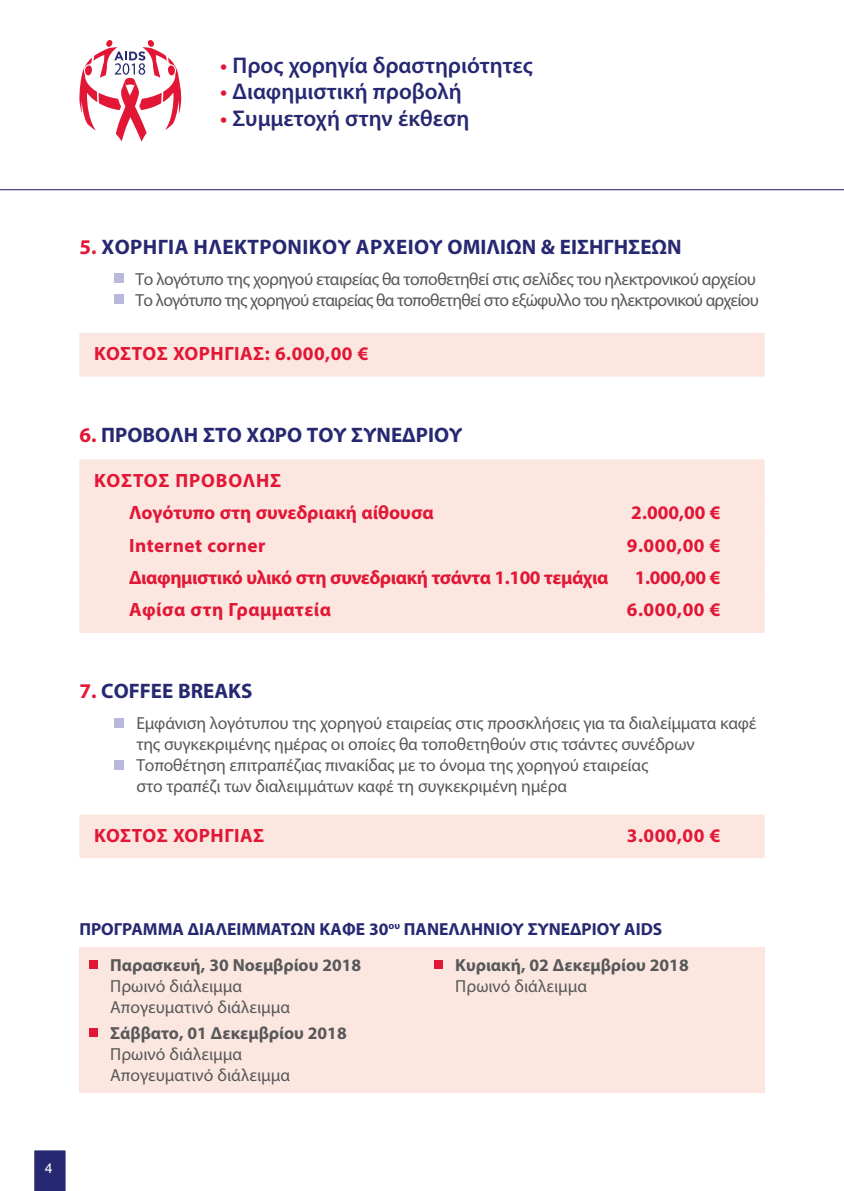
<style>
.page{position:relative;width:844px;height:1191px;background:#fff}
.page>*{position:absolute;margin:0;border:0;box-sizing:border-box;transform-origin:0 0}
.t1{font:600 22.75px "Myriad Pro";color:#272872}
.SubChapters{font:700 21px "Myriad Pro";letter-spacing:.02em;color:#272872}
.SubChapters-2{font:700 21px "Myriad Pro";color:#272872}
.Price_1{font:700 19.25px "Myriad Pro";color:#e21736}
.Price_1-2{font:700 19.25px "Myriad Pro";letter-spacing:.025em;color:#e21736}
.Price_1-3{font:700 19.25px "Myriad Pro";letter-spacing:-.02em;color:#e21736}
.Price_1-4{font:700 19.25px "Myriad Pro";letter-spacing:.045em;color:#e21736}
.BulletText{font:17.5px/21px "Myriad Pro";letter-spacing:-.01em;color:#57585a}
.BulletText-2{font:17.5px "Myriad Pro";letter-spacing:-.03em;color:#57585a}
.BulletText-3{font:17.5px "Myriad Pro";letter-spacing:-.04em;color:#57585a}
.t2{font:700 17.5px "Myriad Pro";color:#272872}
.t3{font:700 17.5px/21px "Myriad Pro";color:#57585a}
.t4{font:14px "Helvetica";color:#fff}
.s1{color:#e21736}
.s2{font-weight:700}
.s3{font-weight:400}
</style>
<div class="page">
<svg style="left:34px;top:1150px;width:32px;height:41px"></svg>
<div style="left:106px;top:40px;width:7px;height:7px;background:#e21736;border-radius:50%"></div>
<svg style="left:147px;top:40px;width:7px;height:7px"></svg>
<svg style="left:79px;top:47px;width:102px;height:95px"></svg>
<hr style="left:0;top:189px;width:843px;height:1px;background:#272872">
<div style="left:79px;top:333px;width:685px;height:44px;background:#fce7e0"></div>
<div style="left:79px;top:459px;width:685px;height:44px;background:#fce7e0"></div>
<div style="left:79px;top:492px;width:685px;height:43px;background:#fce7e0"></div>
<div style="left:79px;top:524px;width:685px;height:44px;background:#fce7e0"></div>
<div style="left:79px;top:556px;width:685px;height:44px;background:#fce7e0"></div>
<div style="left:79px;top:589px;width:685px;height:44px;background:#fce7e0"></div>
<div style="left:79px;top:814px;width:685px;height:44px;background:#fce7e0"></div>
<div style="left:114px;top:273px;width:10px;height:10px;background:#b8b9dc"></div>
<div style="left:114px;top:294px;width:10px;height:10px;background:#b8b9dc"></div>
<div style="left:114px;top:717px;width:10px;height:10px;background:#b8b9dc"></div>
<div style="left:114px;top:759px;width:10px;height:10px;background:#b8b9dc"></div>
<div style="left:79px;top:947px;width:685px;height:146px;background:#fce7e0"></div>
<div style="left:89px;top:960px;width:9px;height:9px;background:#e21736"></div>
<div style="left:89px;top:1028px;width:9px;height:9px;background:#e21736"></div>
<div style="left:434px;top:960px;width:9px;height:9px;background:#e21736"></div>
<h1 class="t1" style="left:220px;top:51px;width:314px"><span class="s1">•</span> Προς χορηγία δραστηριότητες</h1>
<h1 class="t1" style="left:220px;top:77px;width:243px"><span class="s1">•</span> Διαφημιστική προβολή</h1>
<h1 class="t1" style="left:220px;top:103px;width:250px"><span class="s1">•</span> Συμμετοχή στην έκθεση</h1>
<p class="SubChapters" style="left:79px;top:233px;width:603px"><span class="s1">5.</span> ΧΟΡΗΓΙΑ ΗΛΕΚΤΡΟΝΙΚΟΥ ΑΡΧΕΙΟΥ ΟΜΙΛΙΩΝ &amp; ΕΙΣΗΓΗΣΕΩΝ</p>
<p class="BulletText-2" style="left:136px;top:268px;width:621px">Το λογότυπο της χορηγού εταιρείας θα τοποθετηθεί στις σελίδες του ηλεκτρονικού αρχείου</p>
<p class="BulletText-3" style="left:136px;top:289px;width:624px">Το λογότυπο της χορηγού εταιρείας θα τοποθετηθεί στο εξώφυλλο του ηλεκτρονικού αρχείου</p>
<p class="Price_1-2" style="left:94px;top:341px;width:276px">ΚΟΣΤΟΣ ΧΟΡΗΓΙΑΣ: 6.000,00 €</p>
<p class="SubChapters-2" style="left:79px;top:421px;width:384px"><span class="s1">6.</span> ΠΡΟΒΟΛΗ ΣΤΟ ΧΩΡΟ ΤΟΥ ΣΥΝΕΔΡΙΟΥ</p>
<p class="Price_1-4" style="left:94px;top:467px;width:188px">ΚΟΣΤΟΣ ΠΡΟΒΟΛΗΣ</p>
<p class="Price_1" style="left:129px;top:500px;width:306px">Λογότυπο στη συνεδριακή αίθουσα</p>
<p class="Price_1" style="left:631px;top:500px;width:91px">2.000,00 €</p>
<p class="Price_1-2" style="left:129px;top:532px;width:138px">Internet corner</p>
<p class="Price_1" style="left:626px;top:532px;width:95px">9.000,00 €</p>
<p class="Price_1-3" style="left:129px;top:565px;width:480px">Διαφημιστικό υλικό στη συνεδριακή τσάντα 1.100 τεμάχια</p>
<p class="Price_1" style="left:634px;top:565px;width:87px">1.000,00 €</p>
<p class="Price_1-2" style="left:129px;top:597px;width:203px">Αφίσα στη Γραμματεία</p>
<p class="Price_1" style="left:626px;top:597px;width:95px">6.000,00 €</p>
<p class="SubChapters-2" style="left:79px;top:677px;width:174px"><span class="s1">7.</span> COFFEE BREAKS</p>
<p class="BulletText" style="left:136px;top:713px;width:621px">Εμφάνιση λογότυπου της χορηγού εταιρείας στις προσκλήσεις για τα διαλείμματα καφέ της συγκεκριμένης ημέρας οι οποίες θα τοποθετηθούν στις τσάντες συνέδρων</p>
<p class="BulletText" style="left:136px;top:755px;width:513px">Τοποθέτηση επιτραπέζιας πινακίδας με το όνομα της χορηγού εταιρείας στο τραπέζι των διαλειμμάτων καφέ τη συγκεκριμένη ημέρα</p>
<p class="Price_1-2" style="left:94px;top:822px;width:171px">ΚΟΣΤΟΣ ΧΟΡΗΓΙΑΣ</p>
<p class="Price_1" style="left:626px;top:822px;width:95px">3.000,00 €</p>
<p class="t2" style="left:79px;top:917px;width:584px">ΠΡΟΓΡΑΜΜΑ ΔΙΑΛΕΙΜΜΑΤΩΝ ΚΑΦΕ 30<sup>ου</sup> ΠΑΝΕΛΛΗΝΙΟΥ ΣΥΝΕΔΡΙΟΥ AIDS</p>
<p class="BulletText" style="left:110px;top:954px;width:252px"><span class="s2">Παρασκευή, 30 Νοεμβρίου 2018<br></span>Πρωινό διάλειμμα<br>Απογευματινό διάλειμμα</p>
<p class="BulletText" style="left:110px;top:1022px;width:238px"><span class="s2">Σάββατο, 01 Δεκεμβρίου 2018<br></span>Πρωινό διάλειμμα<br>Απογευματινό διάλειμμα</p>
<p class="t3" style="left:455px;top:954px;width:235px">Κυριακή, 02 Δεκεμβρίου 2018<br><span class="s3">Πρωινό διάλειμμα</span></p>
<p class="t4" style="left:45px;top:1157px;width:9px">4</p>
</div>
